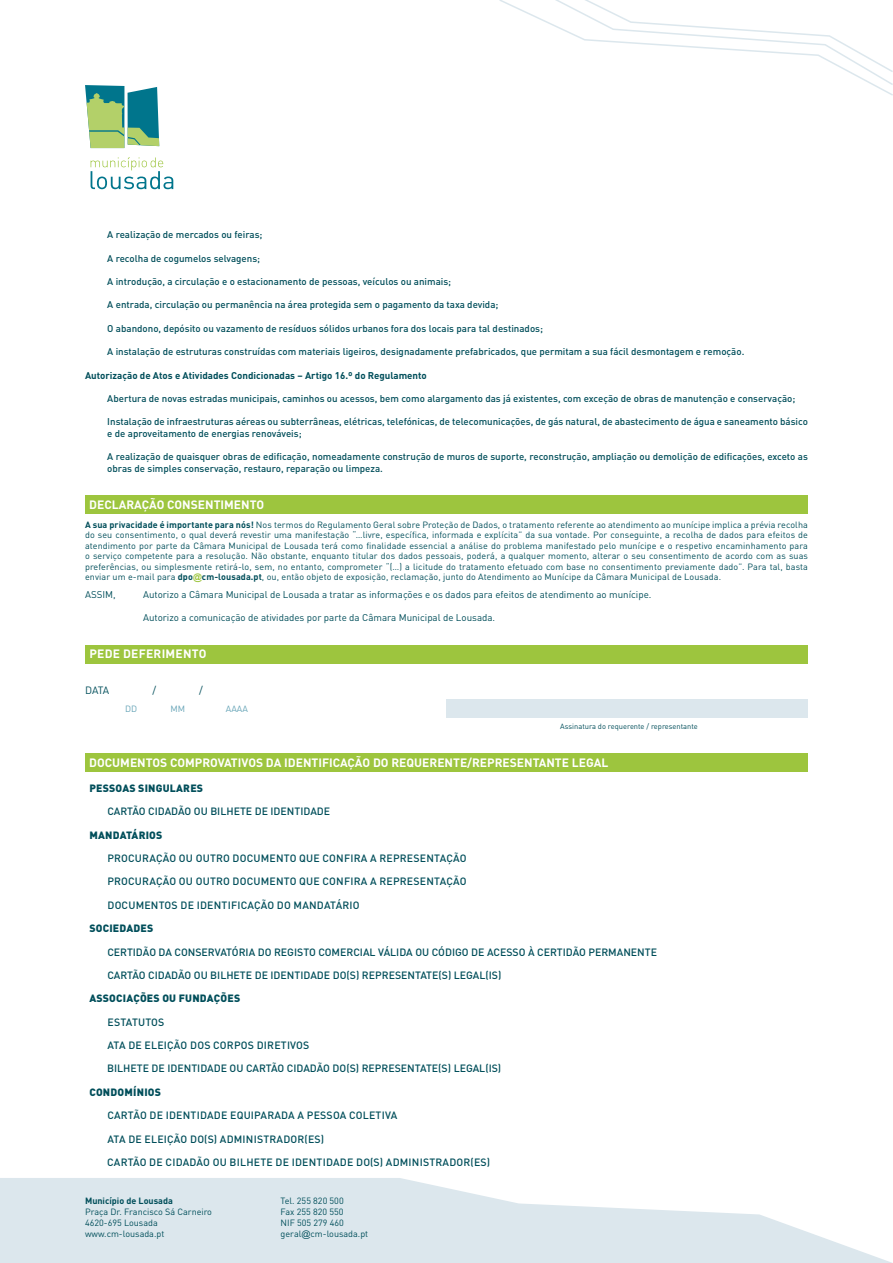
<style>
.page{position:relative;width:893px;height:1263px;background:#fff}
.page>*{position:absolute;margin:0;border:0;box-sizing:border-box;transform-origin:0 0}
.t1{font:700 12px "DIN Pro";color:#fff}
.t2{font:700 12px "DIN Pro";letter-spacing:.02em;color:#fff}
.t3{font:500 10.5px "DIN Pro";letter-spacing:.01em;color:#004e5a}
.t4{font:900 10.5px "DIN Pro";letter-spacing:.02em;color:#004e5a}
.t5{font:10.5px "DIN Pro";color:#004e5a}
.t6{font:500 9.75px/11.7px "DIN Pro";color:#004e5a}
.t7{font:9.75px "DIN Pro";color:#004e5a}
.t8{font:700 9.75px "DIN Pro";color:#004e5a}
.t9{font:9px/11.2px "DIN Pro";color:#004e5a}
.t10{font:700 9px "DIN Pro";color:#004e5a}
.t11{font:9px "DIN Pro";color:#66a4b7}
.t12{font:7.5px "DIN Pro";color:#004e5a}
.s1{font-weight:700}
.s2{font-family:"Arial";font-weight:700;color:#9dc53e}
.s3{font-family:"Arial"}
</style>
<div class="page">
<svg style="left:85px;top:85px;width:74px;height:63px;background:#6faf8d"></svg>
<svg style="left:91px;top:157px;width:82px;height:32px"></svg>
<svg style="left:0;top:1178px;width:892px;height:85px;fill:#dce7ed"></svg>
<svg style="left:501px;top:1px;width:391px;height:94px"></svg>
<div style="left:85px;top:753px;width:723px;height:19px;background:#9dc53e"></div>
<div style="left:85px;top:496px;width:723px;height:18px;background:#9dc53e"></div>
<div style="left:85px;top:645px;width:723px;height:18px;background:#9dc53e"></div>
<div style="left:446px;top:699px;width:362px;height:18px;background:#dce7ed"></div>
<p class="t6" style="left:107px;top:228px;width:157px">A realização de mercados ou feiras;</p>
<p class="t6" style="left:107px;top:251px;width:154px">A recolha de cogumelos selvagens;</p>
<p class="t6" style="left:107px;top:275px;width:345px">A introdução, a circulação e o estacionamento de pessoas, veículos ou animais;</p>
<p class="t6" style="left:107px;top:298px;width:393px">A entrada, circulação ou permanência na área protegida sem o pagamento da taxa devida;</p>
<p class="t6" style="left:107px;top:321px;width:437px">O abandono, depósito ou vazamento de resíduos sólidos urbanos fora dos locais para tal destinados;</p>
<p class="t6" style="left:107px;top:345px;width:639px">A instalação de estruturas construídas com materiais ligeiros, designadamente prefabricados, que permitam a sua fácil desmontagem e remoção.</p>
<p class="t6" style="left:107px;top:392px;width:689px">Abertura de novas estradas municipais, caminhos ou acessos, bem como alargamento das já existentes, com exceção de obras de manutenção e conservação;</p>
<p class="t6" style="left:107px;top:415px;width:702px">Instalação de infraestruturas aéreas ou subterrâneas, elétricas, telefónicas, de telecomunicações, de gás natural, de abastecimento de água e saneamento básico e de aproveitamento de energias renováveis;</p>
<p class="t6" style="left:107px;top:450px;width:702px">A realização de quaisquer obras de edificação, nomeadamente construção de muros de suporte, reconstrução, ampliação ou demolição de edificações, exceto as obras de simples conservação, restauro, reparação ou limpeza.</p>
<p class="t8" style="left:85px;top:367px;width:343px">Autorização de Atos e Atividades Condicionadas – Artigo 16.º do Regulamento</p>
<h1 class="t1" style="left:89px;top:495px;width:176px">DECLARAÇÃO CONSENTIMENTO</h1>
<p class="t9" style="left:85px;top:518px;width:724px;line-height:10.5px;text-align:justify"><span class="s1">A sua privacidade é importante para nós!</span> Nos termos do Regulamento Geral sobre Proteção de Dados, o tratamento referente ao atendimento ao munícipe implica a prévia recolha do seu consentimento, o qual deverá revestir uma manifestação “…livre, específica, informada e explícita” da sua vontade. Por conseguinte, a recolha de dados para efeitos de atendimento por parte da Câmara Municipal de Lousada terá como finalidade essencial a análise do problema manifestado pelo munícipe e o respetivo encaminhamento para o serviço competente para a resolução. Não obstante, enquanto titular dos dados pessoais, poderá, a qualquer momento, alterar o seu consentimento de acordo com as suas preferências, ou simplesmente retirá-lo, sem, no entanto, comprometer “(…) a licitude do tratamento efetuado com base no consentimento previamente dado”. Para tal, basta enviar um e-mail para <span class="s1">dpo</span><span class="s2">@</span><span class="s1">cm-lousada.pt</span>, ou, então objeto de exposição, reclamação, junto do Atendimento ao Munícipe da Câmara Municipal de Lousada.</p>
<p class="t7" style="left:143px;top:610px;width:354px">Autorizo a comunicação de atividades por parte da Câmara Municipal de Lousada.</p>
<p class="t7" style="left:85px;top:587px;width:32px">ASSIM,</p>
<p class="t7" style="left:143px;top:587px;width:510px">Autorizo a Câmara Municipal de Lousada a tratar as informações e os dados para efeitos de atendimento ao munícipe.</p>
<h1 class="t2" style="left:89px;top:644px;width:118px">PEDE DEFERIMENTO</h1>
<p class="t5" style="left:85px;top:682px;width:26px">DATA</p>
<p class="t5" style="left:153px;top:682px;width:5px">/</p>
<p class="t5" style="left:199px;top:682px;width:5px">/</p>
<p class="t11" style="left:170px;top:701px;width:16px">MM</p>
<p class="t11" style="left:125px;top:701px;width:14px">DD</p>
<p class="t11" style="left:226px;top:701px;width:23px">AAAA</p>
<p class="t12" style="left:560px;top:720px;width:139px">Assinatura do requerente / representante</p>
<h1 class="t1" style="left:89px;top:752px;width:520px">DOCUMENTOS COMPROVATIVOS DA IDENTIFICAÇÃO DO REQUERENTE/REPRESENTANTE LEGAL</h1>
<p class="t4" style="left:89px;top:779px;width:115px">PESSOAS SINGULARES</p>
<p class="t3" style="left:107px;top:803px;width:224px">CARTÃO CIDADÃO OU BILHETE DE IDENTIDADE</p>
<p class="t4" style="left:89px;top:826px;width:75px">MANDATÁRIOS</p>
<p class="t3" style="left:107px;top:850px;width:361px">PROCURAÇÃO OU OUTRO DOCUMENTO QUE CONFIRA A REPRESENTAÇÃO</p>
<p class="t3" style="left:107px;top:873px;width:361px">PROCURAÇÃO OU OUTRO DOCUMENTO QUE CONFIRA A REPRESENTAÇÃO</p>
<p class="t3" style="left:107px;top:896px;width:254px">DOCUMENTOS DE IDENTIFICAÇÃO DO MANDATÁRIO</p>
<p class="t4" style="left:89px;top:919px;width:66px">SOCIEDADES</p>
<p class="t3" style="left:107px;top:966px;width:396px">CARTÃO CIDADÃO OU BILHETE DE IDENTIDADE DO(S) REPRESENTATE(S) LEGAL(IS)</p>
<p class="t4" style="left:89px;top:989px;width:152px">ASSOCIAÇÕES OU FUNDAÇÕES</p>
<p class="t3" style="left:107px;top:943px;width:551px">CERTIDÃO DA CONSERVATÓRIA DO REGISTO COMERCIAL VÁLIDA OU CÓDIGO DE ACESSO À CERTIDÃO PERMANENTE</p>
<p class="t3" style="left:107px;top:1013px;width:59px">ESTATUTOS</p>
<p class="t3" style="left:107px;top:1037px;width:204px">ATA DE ELEIÇÃO DOS CORPOS DIRETIVOS</p>
<p class="t3" style="left:107px;top:1060px;width:396px">BILHETE DE IDENTIDADE OU CARTÃO CIDADÃO DO(S) REPRESENTATE(S) LEGAL(IS)</p>
<p class="t4" style="left:89px;top:1083px;width:73px">CONDOMÍNIOS</p>
<p class="t3" style="left:107px;top:1107px;width:291px">CARTÃO DE IDENTIDADE EQUIPARADA A PESSOA COLETIVA</p>
<p class="t3" style="left:107px;top:1130px;width:218px">ATA DE ELEIÇÃO DO(S) ADMINISTRADOR(ES)</p>
<p class="t3" style="left:107px;top:1154px;width:384px">CARTÃO DE CIDADÃO OU BILHETE DE IDENTIDADE DO(S) ADMINISTRADOR(ES)</p>
<p class="t10" style="left:85px;top:1193px;width:89px">Município de Lousada</p>
<p class="t9" style="left:85px;top:1205px;width:129px">Praça Dr. Francisco Sá Carneiro<br>4620-695 Lousada www.cm-lousada.pt</p>
<p class="t9" style="left:281px;top:1194px;width:89px">Tel. 255 820 500<br>Fax 255 820 550<br>NIF 505 279 460 geral<span class="s3">@</span>cm-lousada.pt</p>
</div>
